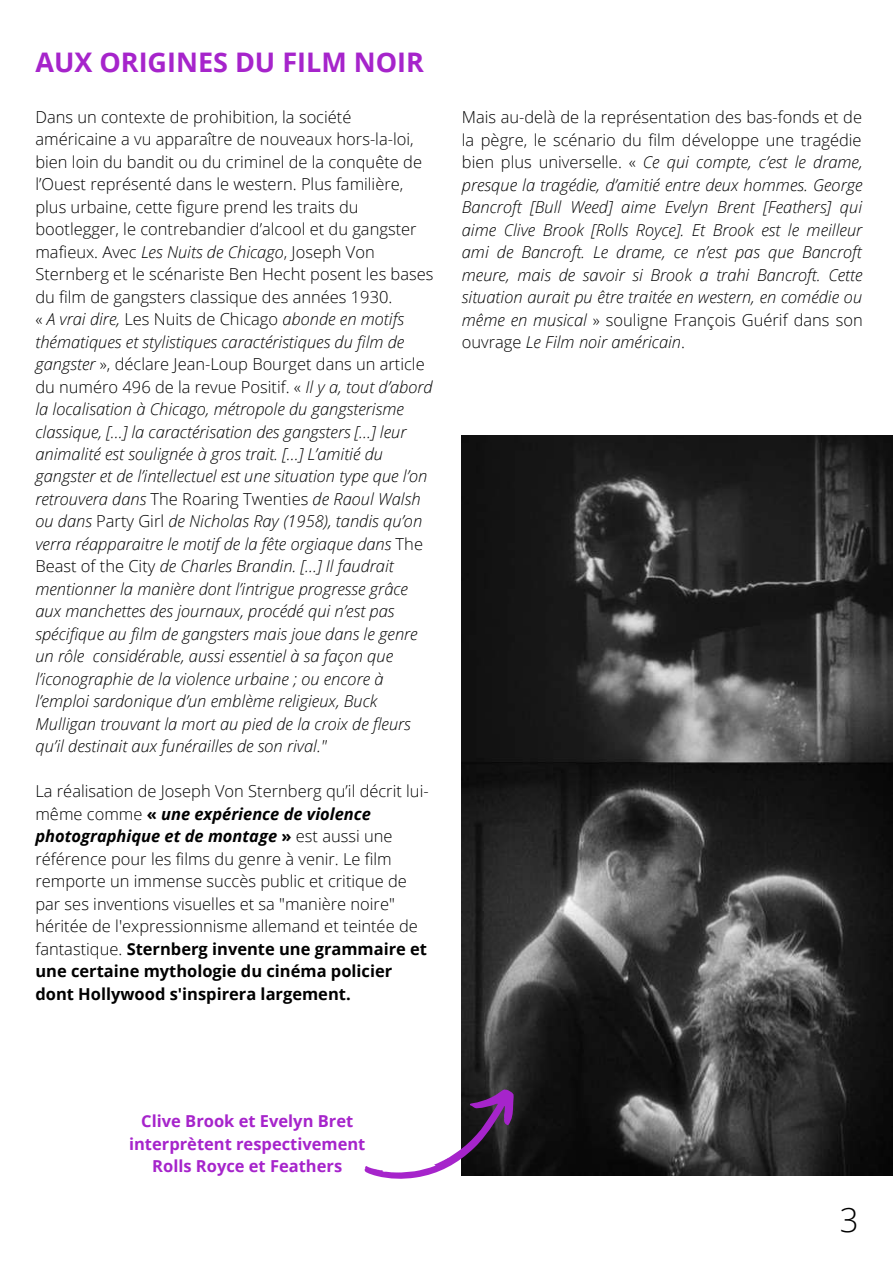
<style>
.page{position:relative;width:893px;height:1264px;background:#fff}
.page>*{position:absolute;margin:0;border:0;box-sizing:border-box;transform-origin:0 0}
.t1{font:300 33px "Open Sans";color:#000}
.t2{font:700 27px "Open Sans";color:#a624cb}
.t3{font:italic 300 16.5px/22.5px "Open Sans";color:#000}
.t4{font:300 16.5px/22.5px "Open Sans";color:#000}
.t5{font:700 16.5px/22.5px "Open Sans";color:#a624cb;text-align:center}
.s1{font-style:normal}
.s2{font-weight:700}
.s3{font-weight:700;font-style:italic}
</style>
<div class="page">
<img style="left:462px;top:435px;width:430px;height:740px">
<svg style="left:364px;top:1078px;width:165px;height:101px"></svg>
<h2 class="t2" style="left:35px;top:43px;width:390px">AUX ORIGINES DU FILM NOIR</h2>
<p class="t3" style="left:35px;top:105px;width:399px"><span class="s1">Dans un contexte de prohibition, la société américaine a vu apparaître de nouveaux hors-la-loi, bien loin du bandit ou du criminel de la conquête de l’Ouest représenté dans le western. Plus familière, plus urbaine, cette figure prend les traits du bootlegger, le contrebandier d’alcool et du gangster mafieux. Avec</span> Les Nuits de Chicago<span class="s1">, Joseph Von Sternberg et le scénariste Ben Hecht posent les bases du film de gangsters classique des années 1930.<br>«</span> A vrai dire, <span class="s1">Les Nuits de Chicago</span> abonde en motifs thématiques et stylistiques caractéristiques du film de gangster <span class="s1">», déclare Jean-Loup Bourget dans un article du numéro 496 de la revue Positif. «</span> Il y a, tout d’abord la localisation à Chicago, métropole du gangsterisme classique, […] la caractérisation des gangsters […] leur animalité est soulignée à gros trait. […] L’amitié du gangster et de l’intellectuel est une situation type que l’on retrouvera dans <span class="s1">The Roaring Twenties</span> de Raoul Walsh ou dans <span class="s1">Party Girl</span> de Nicholas Ray (1958), tandis qu’on verra réapparaitre le motif de la fête orgiaque dans <span class="s1">The Beast of the City</span> de Charles Brandin. […] Il faudrait mentionner la manière dont l’intrigue progresse grâce aux manchettes des journaux, procédé qui n’est pas spécifique au film de gangsters mais joue dans le genre un rôle considérable, aussi essentiel à sa façon que l’iconographie de la violence urbaine ; ou encore à l’emploi sardonique d’un emblème religieux, Buck Mulligan trouvant la mort au pied de la croix de fleurs qu’il destinait aux funérailles de son rival."</p>
<p class="t4" style="left:35px;top:779px;width:395px">La réalisation de Joseph Von Sternberg qu’il décrit lui&shy;même comme <span class="s2">«</span> <span class="s3">une expérience de violence photographique et de montage</span> <span class="s2">»</span> est aussi une référence pour les films du genre à venir. Le film remporte un immense succès public et critique de par ses inventions visuelles et sa "manière noire" héritée de l'expressionnisme allemand et teintée de fantastique. <span class="s2">Sternberg invente une grammaire et une certaine mythologie du cinéma policier dont Hollywood s'inspirera largement.</span></p>
<p class="t3" style="left:462px;top:106px;width:402px;text-align:justify"><span class="s1">Mais au-delà de la représentation des bas-fonds et de la pègre, le scénario du film développe une tragédie bien plus universelle. «</span> Ce qui compte, c’est le drame, presque la tragédie, d’amitié entre deux hommes. George Bancroft [Bull Weed] aime Evelyn Brent [Feathers] qui aime Clive Brook [Rolls Royce]. Et Brook est le meilleur ami de Bancroft. Le drame, ce n’est pas que Bancroft meure, mais de savoir si Brook a trahi Bancroft. Cette situation aurait pu être traitée en western, en comédie ou même en musical <span class="s1">» souligne François Guérif dans son ouvrage</span> Le Film noir américain<span class="s1">.</span></p>
<p class="t5" style="left:129px;top:1109px;width:238px">Clive Brook et Evelyn Bret interprètent respectivement<br>Rolls Royce et Feathers</p>
<h1 class="t1" style="left:839px;top:1196px;width:20px">3</h1>
</div>
